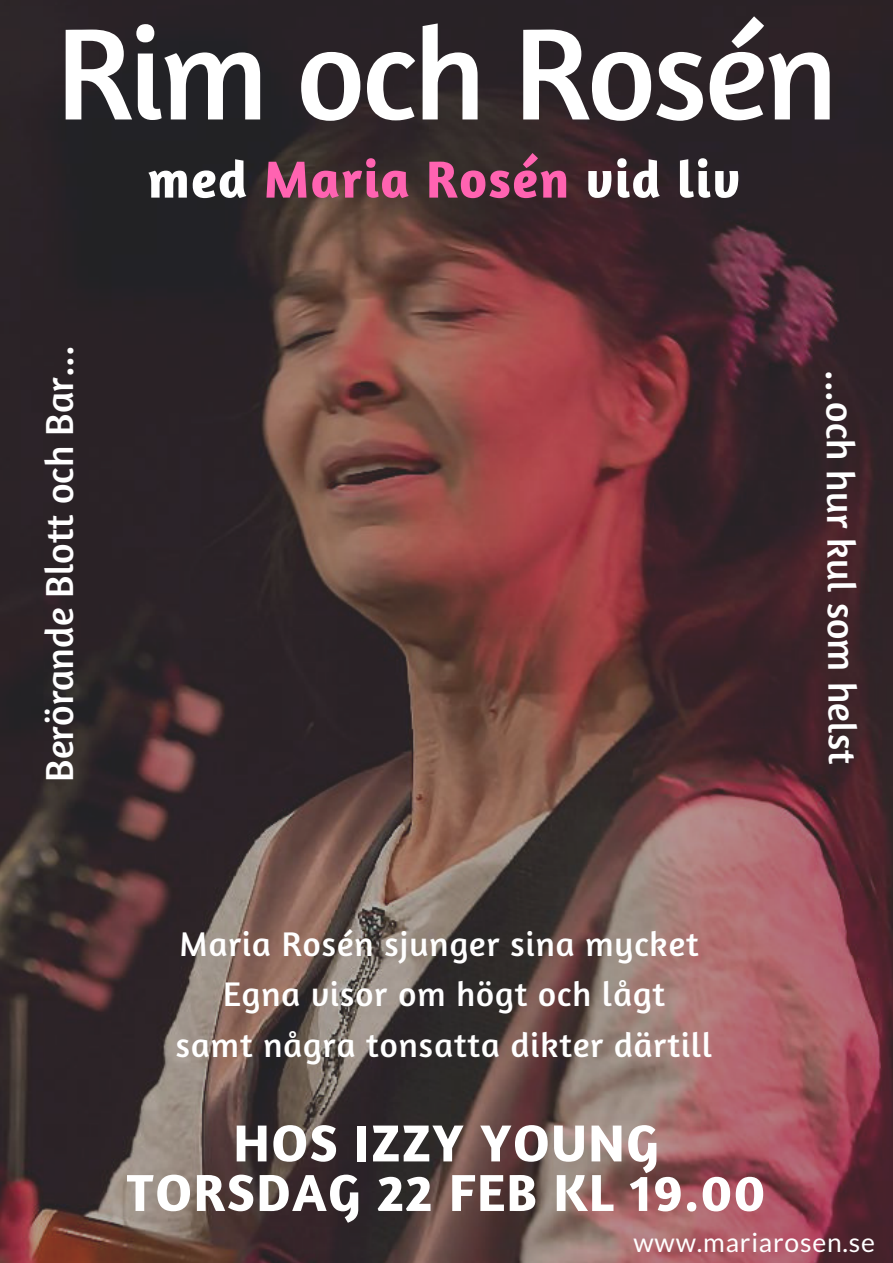
<style>
.page{position:relative;width:893px;height:1263px;background:#fff}
.page>*{position:absolute;margin:0;border:0;box-sizing:border-box;transform-origin:0 0}
.t1{font:132.45px "Amaranth";letter-spacing:-.02em;color:#fff}
.t2{font:700 52.95px/49.5px "Amaranth";letter-spacing:.03em;color:#fff;text-align:center}
.t3{font:700 52.95px "Amaranth";letter-spacing:.03em;color:#ff63b1}
.t4{font:39.75px "Amaranth";color:#fff}
.t5{font:34.72px/50.6px "Amaranth";letter-spacing:.03em;color:#fff;text-align:center}
.t6{font:26.47px "Lato";letter-spacing:.03em;color:#fff}
.s1{color:#fff}
</style>
<div class="page">
<img style="left:0;top:0;width:893px;height:1263px">
<h1 class="t1" style="left:56px;top:-10px;width:783px">Rim och Rosén</h1>
<h2 class="t3" style="left:147px;top:146px;width:594px"><span class="s1">med</span> Maria Rosén <span class="s1">vid liv</span></h2>
<p class="t4" style="left:34px;top:782px;width:438px;rotate:-90deg">Berörande Blott och Bar...</p>
<p class="t4" style="left:866px;top:370px;width:396px;rotate:90deg">...och hur kul som helst</p>
<p class="t5" style="left:176px;top:917px;width:538px">Maria Rosén sjunger sina mycket<br>Egna visor om högt och lågt<br>samt några tonsatta dikter därtill</p>
<h2 class="t2" style="left:127px;top:1117px;width:640px">HOS IZZY YOUNG<br>TORSDAG 22 FEB KL 19.00</h2>
<p class="t6" style="left:633px;top:1226px;width:243px">www.mariarosen.se</p>
</div>
